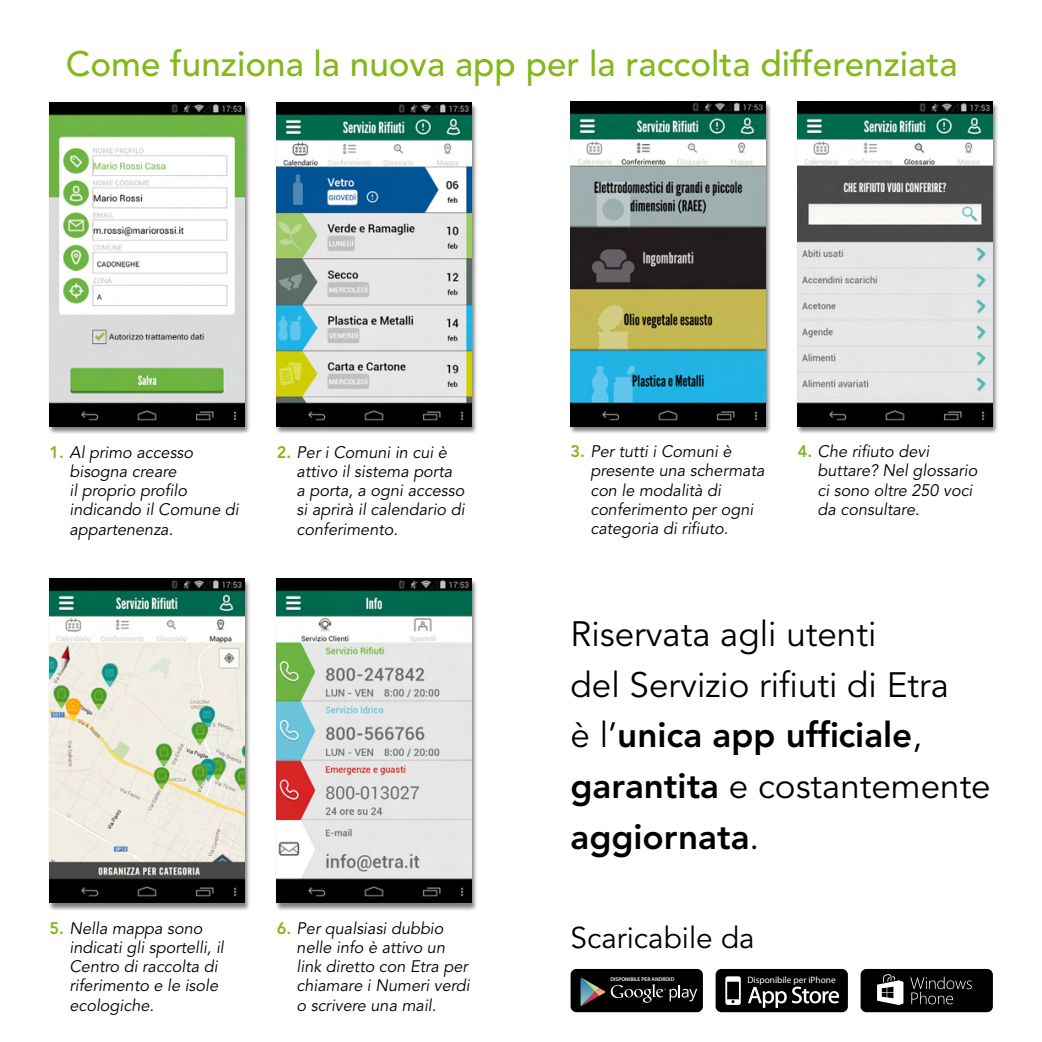
<style>
.page{position:relative;width:1042px;height:1042px;background:#fff}
.page>*{position:absolute;margin:0;border:0;box-sizing:border-box;transform-origin:0 0}
.t1{font:35px/50.8px "Avenir LT Std";color:#000}
.t2{font:500 35px "Avenir LT Std";color:#83b81a}
.t3{font:29.75px "Avenir LT Std";color:#000}
.t4{font:italic 16.62px/19.2px "Avenir LT Std";color:#000}
.t5{font:9.28px "Myriad Pro";color:#fff}
.t6{font:600 5.42px "Myriad Pro";color:#fff}
.s1{font-weight:800;font-style:normal;color:#83b81a}
.s2{font-weight:800}
</style>
<div class="page">
<div style="left:275px;top:102px;width:203px;height:333px;background:#000;opacity:.5"></div>
<img style="left:277px;top:102px;width:194px;height:325px">
<div style="left:569px;top:102px;width:203px;height:332px;background:#000;opacity:.5"></div>
<img style="left:570px;top:102px;width:195px;height:324px">
<div style="left:796px;top:102px;width:203px;height:332px;background:#000;opacity:.5"></div>
<img style="left:798px;top:102px;width:194px;height:324px">
<div style="left:275px;top:578px;width:203px;height:333px;background:#000;opacity:.5"></div>
<img style="left:277px;top:578px;width:194px;height:325px">
<div style="left:48px;top:578px;width:203px;height:333px;background:#000;opacity:.5"></div>
<img style="left:50px;top:578px;width:194px;height:325px">
<div style="left:48px;top:102px;width:203px;height:333px;background:#000;opacity:.5"></div>
<img style="left:50px;top:102px;width:194px;height:325px">
<div style="left:715px;top:969px;width:133px;height:43px;background:#000;border-radius:6px"></div>
<svg style="left:725px;top:976px;width:16px;height:29px"></svg>
<svg style="left:748px;top:986px;width:91px;height:22px"></svg>
<div style="left:570px;top:969px;width:133px;height:43px;background:#000;border-radius:6px"></div>
<svg style="left:580px;top:977px;width:117px;height:29px"></svg>
<div style="left:860px;top:969px;width:133px;height:43px;background:#000;border-radius:6px"></div>
<svg style="left:877px;top:974px;width:26px;height:31px"></svg>
<svg style="left:910px;top:976px;width:61px;height:28px"></svg>
<h1 class="t2" style="left:66px;top:44px;width:893px">Come funziona la nuova app per la raccolta differenziata</h1>
<p class="t4" style="left:69px;top:443px;width:171px;text-indent:-20px"><span class="s1">1.</span> Al primo accesso bisogna creare<br>il proprio profilo indicando il Comune di appartenenza.</p>
<p class="t4" style="left:297px;top:443px;width:169px;text-indent:-20px"><span class="s1">2.</span> Per i Comuni in cui è attivo il sistema porta a porta, a ogni accesso si aprirà il calendario di conferimento.</p>
<p class="t4" style="left:69px;top:918px;width:156px;text-indent:-20px"><span class="s1">5.</span> Nella mappa sono indicati gli sportelli, il<br>Centro di raccolta di riferimento e le isole ecologiche.</p>
<p class="t4" style="left:297px;top:918px;width:175px;text-indent:-20px"><span class="s1">6.</span> Per qualsiasi dubbio nelle info è attivo un link diretto con Etra per chiamare i Numeri verdi o scrivere una mail.</p>
<p class="t4" style="left:590px;top:442px;width:176px;text-indent:-20px"><span class="s1">3.</span> Per tutti i Comuni è presente una schermata con le modalità di conferimento per ogni categoria di rifiuto.</p>
<p class="t4" style="left:817px;top:442px;width:161px;text-indent:-20px"><span class="s1">4.</span> Che rifiuto devi buttare? Nel glossario ci sono oltre 250 voci da consultare.</p>
<h1 class="t1" style="left:570px;top:609px;width:422px">Riservata agli utenti<br>del Servizio rifiuti di Etra<br>è l’<span class="s2">unica app ufficiale</span>, <span class="s2">garantita</span> e costantemente <span class="s2">aggiornata</span>.</h1>
<h2 class="t3" style="left:570px;top:920px;width:186px">Scaricabile da</h2>
<p class="t6" style="left:610px;top:976px;width:66px">DISPONIBILE PER ANDROID</p>
<p class="t5" style="left:747px;top:974px;width:90px">Disponibile per iPhone</p>
</div>
